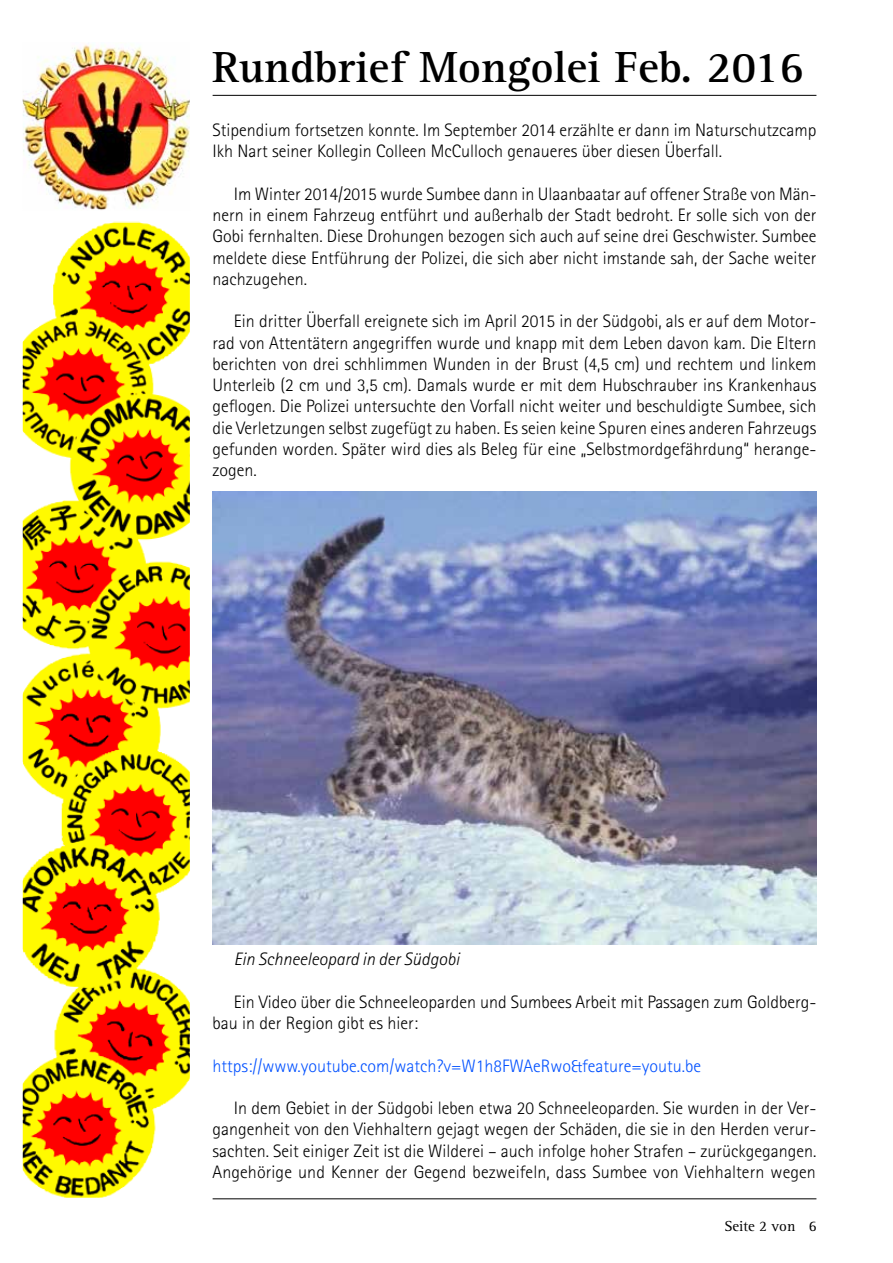
<style>
.page{position:relative;width:893px;height:1263px;background:#fff}
.page>*{position:absolute;margin:0;border:0;box-sizing:border-box;transform-origin:0 0}
.t1{font:700 45px "Rotis Serif";color:#000}
.t2{font:300 18px/21.3px "Rotis Sans Serif";color:#000;text-align:justify}
.t3{font:300 18px "Rotis Sans Serif";color:#0050ff}
.t4{font:italic 300 18px "Rotis Sans Serif";color:#000}
.t5{font:15px "Rotis Serif";color:#000}
</style>
<div class="page">
<img style="left:24px;top:224px;width:164px;height:972px">
<div style="left:21px;top:221px;width:170px;height:978px;border:2px solid #fff"></div>
<img style="left:24px;top:44px;width:164px;height:164px">
<hr style="left:213px;top:95px;width:603px;height:1px;background:#000">
<hr style="left:213px;top:1198px;width:603px;height:1px;background:#000">
<img style="left:213px;top:491px;width:603px;height:453px">
<h1 class="t1" style="left:213px;top:41px;width:593px">Rundbrief Mongolei Feb. 2016</h1>
<p class="t2" style="left:213px;top:119px;width:605px">Stipendium fortsetzen konnte. Im September 2014 erzählte er dann im Naturschutzcamp<br>Ikh Nart seiner Kollegin Colleen McCulloch genaueres über diesen Überfall.</p>
<p class="t2" style="left:213px;top:183px;width:605px;text-indent:21px">Im Winter 2014/2015 wurde Sumbee dann in Ulaanbaatar auf offener Straße von Män&shy;nern in einem Fahrzeug entführt und außerhalb der Stadt bedroht. Er solle sich von der Gobi fernhalten. Diese Drohungen bezogen sich auch auf seine drei Geschwister. Sumbee meldete diese Entführung der Polizei, die sich aber nicht imstande sah, der Sache weiter nachzugehen.</p>
<p class="t2" style="left:213px;top:311px;width:605px;text-indent:21px">Ein dritter Überfall ereignete sich im April 2015 in der Südgobi, als er auf dem Motor&shy;rad von Attentätern angegriffen wurde und knapp mit dem Leben davon kam. Die Eltern berichten von drei schhlimmen Wunden in der Brust (4,5 cm) und rechtem und linkem Unterleib (2 cm und 3,5 cm). Damals wurde er mit dem Hubschrauber ins Krankenhaus geflogen. Die Polizei untersuchte den Vorfall nicht weiter und beschuldigte Sumbee, sich die Verletzungen selbst zugefügt zu haben. Es seien keine Spuren eines anderen Fahrzeugs gefunden worden. Später wird dies als Beleg für eine „Selbstmordgefährdung“ herange&shy;zogen.</p>
<p class="t4" style="left:234px;top:949px;width:227px">Ein Schneeleopard in der Südgobi</p>
<p class="t2" style="left:213px;top:991px;width:605px;text-indent:21px">Ein Video über die Schneeleoparden und Sumbees Arbeit mit Passagen zum Goldberg&shy;bau in der Region gibt es hier:</p>
<p class="t3" style="left:213px;top:1055px;width:490px">https://www.youtube.com/watch?v=W1h8FWAeRwo&amp;feature=youtu.be</p>
<p class="t2" style="left:213px;top:1097px;width:605px;text-indent:21px">In dem Gebiet in der Südgobi leben etwa 20 Schneeleoparden. Sie wurden in der Ver&shy;gangenheit von den Viehhaltern gejagt wegen der Schäden, die sie in den Herden verur&shy;sachten. Seit einiger Zeit ist die Wilderei – auch infolge hoher Strafen – zurückgegangen.<br>Angehörige und Kenner der Gegend bezweifeln, dass Sumbee von Viehhaltern wegen</p>
<p class="t5" style="left:724px;top:1217px;width:72px">Seite 2 von</p>
<p class="t5" style="left:809px;top:1217px;width:9px">6</p>
</div>
